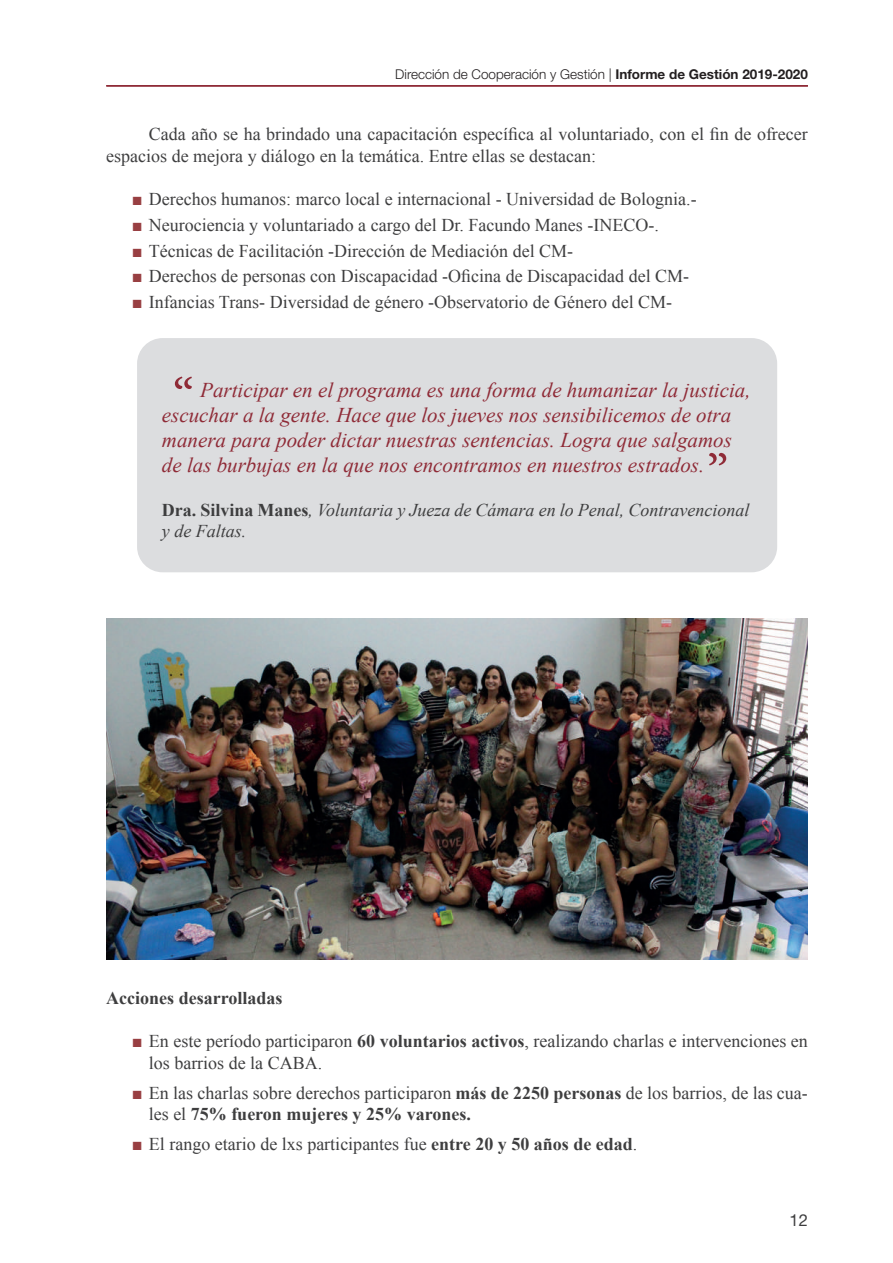
<style>
.page{position:relative;width:893px;height:1263px;background:#fff}
.page>*{position:absolute;margin:0;border:0;box-sizing:border-box;transform-origin:0 0}
.t1{font:italic 21px/25.2px "Times New Roman";color:#8f2b37}
.t2{font:18px/21.6px "Times New Roman";color:#3e3e3f}
.t3{font:italic 18px/21.6px "Times New Roman";color:#3e3e3f}
.t4{font:700 18px "Times New Roman";color:#3e3e3f}
.t5{font:16.5px "Helvetica Neue LT Std";color:#3e3e3f}
.t6{font:300 13.5px "Helvetica Neue LT Std";color:#231f20}
.s1{font-weight:700}
.s2{color:#983f42}
.s3{font-weight:700;font-style:normal}
</style>
<div class="page">
<hr style="left:106px;top:85px;width:702px;height:2px;background:#8f2b37">
<div style="left:137px;top:338px;width:640px;height:234px;background:#dcdddf;border-radius:26px"></div>
<svg style="left:709px;top:453px;width:17px;height:12px"></svg>
<svg style="left:175px;top:377px;width:17px;height:12px"></svg>
<img style="left:106px;top:619px;width:702px;height:340px">
<p class="t6" style="left:395px;top:66px;width:414px">Dirección de Cooperación y Gestión | <span class="s1">Informe de Gestión 2019-2020</span></p>
<p class="t2" style="left:106px;top:123px;width:703px;text-indent:43px">Cada año se ha brindado una capacitación específica al voluntariado, con el fin de ofrecer espacios de mejora y diálogo en la temática. Entre ellas se destacan:</p>
<p class="t2" style="left:132px;top:188px;width:566px"><span class="s2">■</span> Derechos humanos: marco local e internacional - Universidad de Bolognia.-</p>
<p class="t2" style="left:132px;top:214px;width:529px"><span class="s2">■</span> Neurociencia y voluntariado a cargo del Dr. Facundo Manes -INECO-.</p>
<p class="t2" style="left:132px;top:239px;width:443px"><span class="s2">■</span> Técnicas de Facilitación -Dirección de Mediación del CM-</p>
<p class="t2" style="left:132px;top:265px;width:559px"><span class="s2">■</span> Derechos de personas con Discapacidad -Oficina de Discapacidad del CM-</p>
<p class="t2" style="left:132px;top:291px;width:542px"><span class="s2">■</span> Infancias Trans- Diversidad de género -Observatorio de Género del CM-</p>
<p class="t1" style="left:162px;top:376px;width:590px;text-indent:38px">Participar en el programa es una forma de humanizar la justicia, escuchar a la gente. Hace que los jueves nos sensibilicemos de otra manera para poder dictar nuestras sentencias. Logra que salgamos de las burbujas en la que nos encontramos en nuestros estrados.</p>
<p class="t3" style="left:162px;top:498px;width:589px"><span class="s3">Dra. Silvina Manes</span>, Voluntaria y Jueza de Cámara en lo Penal, Contravencional y de Faltas.</p>
<p class="t4" style="left:106px;top:985px;width:178px">Acciones desarrolladas</p>
<p class="t2" style="left:149px;top:1030px;width:661px;text-indent:-17px"><span class="s2">■</span> En este período participaron <span class="s1">60 voluntarios activos</span>, realizando charlas e intervenciones en los barrios de la CABA.</p>
<p class="t2" style="left:149px;top:1081px;width:661px;text-indent:-17px"><span class="s2">■</span> En las charlas sobre derechos participaron <span class="s1">más de 2250 personas</span> de los barrios, de las cua&shy;les el <span class="s1">75% fueron mujeres y 25% varones.</span></p>
<p class="t2" style="left:132px;top:1133px;width:507px"><span class="s2">■</span> El rango etario de lxs participantes fue <span class="s1">entre 20 y 50 años de edad</span>.</p>
<p class="t5" style="left:790px;top:1210px;width:20px">12</p>
</div>
